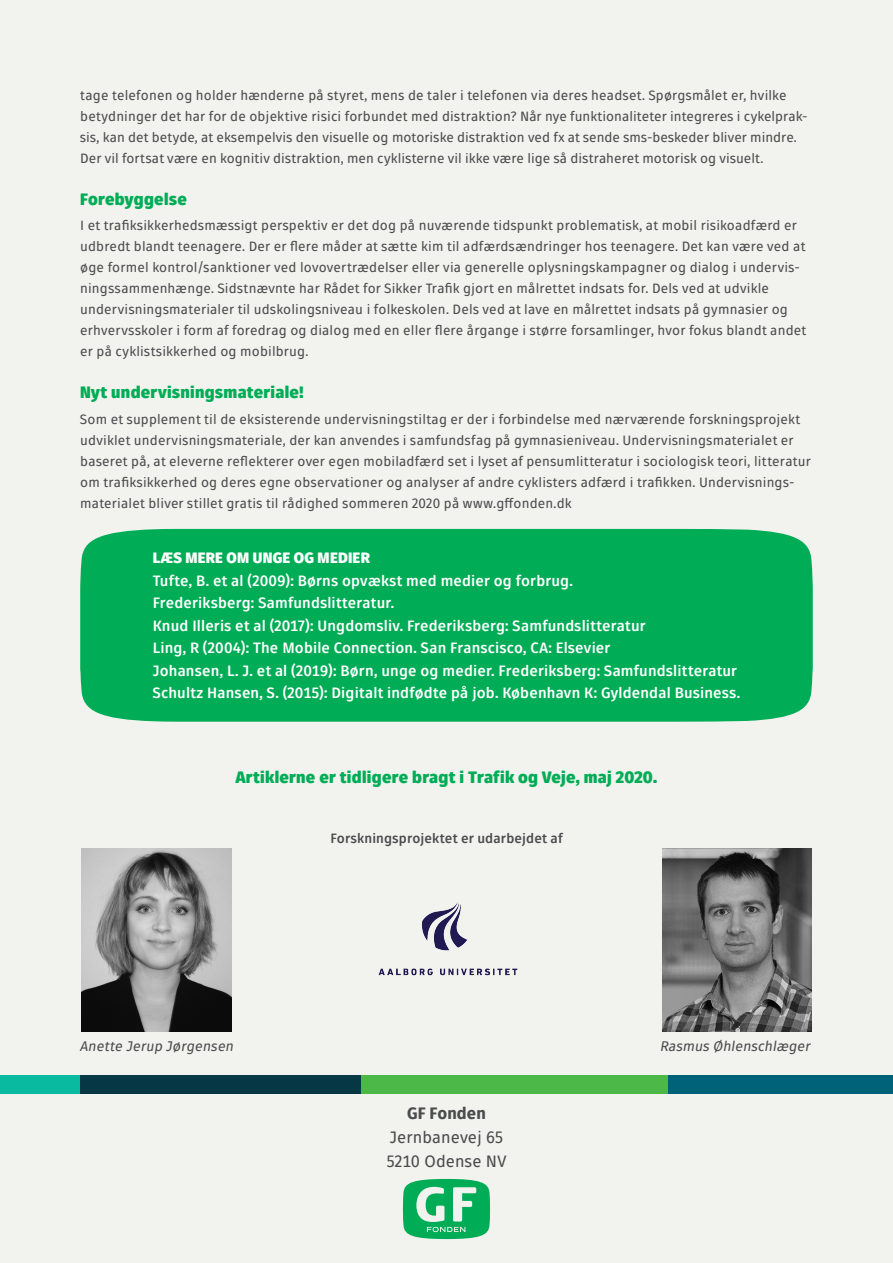
<style>
.page{position:relative;width:893px;height:1263px;background:#f2f2ef}
.page>*{position:absolute;margin:0;border:0;box-sizing:border-box;transform-origin:0 0}
.Mellem{font:900 16.5px "Fuse V.2 Display";letter-spacing:.02em;color:#00ad56}
.t1{font:16.5px "Fuse V.2 Display";letter-spacing:.005em;color:#4b4c4d}
.t2{font:800 16.5px "Fuse V.2 Display";letter-spacing:.005em;color:#4b4c4d}
.t3{font:700 15px/22.5px "Fuse V.2 Display";letter-spacing:.015em;color:#fff}
.t4{font:900 15px "Fuse V.2 Display";letter-spacing:.015em;color:#fff}
.t5{font:italic 13.95px "Fuse V.2 Display";letter-spacing:.01em;color:#4b4c4d}
.Brød{font:13.5px/21px "Fuse V.2 Display";letter-spacing:.01em;color:#4b4c4d}
.Brød-2{font:700 13.5px "Fuse V.2 Display";letter-spacing:.015em;color:#4b4c4d}
</style>
<div class="page">
<div style="left:0;top:1076px;width:110px;height:18px;background:#09b9a0"></div>
<div style="left:351px;top:1076px;width:336px;height:18px;background:#4cb848"></div>
<div style="left:669px;top:1076px;width:224px;height:18px;background:#006279"></div>
<div style="left:80px;top:1076px;width:280px;height:18px;background:#063745"></div>
<svg style="left:403px;top:1179px;width:87px;height:60px"></svg>
<img style="left:378px;top:902px;width:140px;height:74px">
<img style="left:662px;top:848px;width:150px;height:183px">
<img style="left:82px;top:848px;width:149px;height:183px">
<div style="left:80px;top:529px;width:733px;height:193px;background:#00ad56"></div>
<p class="Brød" style="left:80px;top:85px;width:729px">tage telefonen og holder hænderne på styret, mens de taler i telefonen via deres headset. Spørgsmålet er, hvilke betydninger det har for de objektive risici forbundet med distraktion? Når nye funktionaliteter integreres i cykelprak&shy;sis, kan det betyde, at eksempelvis den visuelle og motoriske distraktion ved fx at sende sms-beskeder bliver mindre.<br>Der vil fortsat være en kognitiv distraktion, men cyklisterne vil ikke være lige så distraheret motorisk og visuelt.</p>
<p class="Mellem" style="left:80px;top:188px;width:108px">Forebyggelse</p>
<p class="Brød" style="left:80px;top:215px;width:728px">I et trafiksikkerhedsmæssigt perspektiv er det dog på nuværende tidspunkt problematisk, at mobil risikoadfærd er udbredt blandt teenagere. Der er flere måder at sætte kim til adfærdsændringer hos teenagere. Det kan være ved at øge formel kontrol/sanktioner ved lovovertrædelser eller via generelle oplysningskampagner og dialog i undervis&shy;ningssammenhænge. Sidstnævnte har Rådet for Sikker Trafik gjort en målrettet indsats for. Dels ved at udvikle undervisningsmaterialer til udskolingsniveau i folkeskolen. Dels ved at lave en målrettet indsats på gymnasier og erhvervsskoler i form af foredrag og dialog med en eller flere årgange i større forsamlinger, hvor fokus blandt andet er på cyklistsikkerhed og mobilbrug.</p>
<p class="Mellem" style="left:80px;top:381px;width:225px">Nyt undervisningsmateriale!</p>
<p class="Brød" style="left:80px;top:408px;width:732px">Som et supplement til de eksisterende undervisningstiltag er der i forbindelse med nærværende forskningsprojekt udviklet undervisningsmateriale, der kan anvendes i samfundsfag på gymnasieniveau. Undervisningsmaterialet er baseret på, at eleverne reflekterer over egen mobiladfærd set i lyset af pensumlitteratur i sociologisk teori, litteratur om trafiksikkerhed og deres egne observationer og analyser af andre cyklisters adfærd i trafikken. Undervisnings&shy;materialet bliver stillet gratis til rådighed sommeren 2020 på www.gffonden.dk</p>
<p class="t4" style="left:153px;top:548px;width:218px">LÆS MERE OM UNGE OG MEDIER</p>
<p class="t3" style="left:153px;top:569px;width:422px">Tufte, B. et al (2009): Børns opvækst med medier og forbrug.<br>Frederiksberg: Samfundslitteratur.</p>
<p class="t3" style="left:153px;top:614px;width:494px">Knud Illeris et al (2017): Ungdomsliv. Frederiksberg: Samfundslitteratur</p>
<p class="t3" style="left:153px;top:637px;width:459px">Ling, R (2004): The Mobile Connection. San Franscisco, CA: Elsevier</p>
<p class="t3" style="left:153px;top:659px;width:586px">Johansen, L. J. et al (2019): Børn, unge og medier. Frederiksberg: Samfundslitteratur</p>
<p class="t3" style="left:153px;top:682px;width:589px">Schultz Hansen, S. (2015): Digitalt indfødte på job. København K: Gyldendal Business.</p>
<p class="Mellem" style="left:236px;top:766px;width:423px">Artiklerne er tidligere bragt i Trafik og Veje, maj 2020.</p>
<p class="Brød-2" style="left:330px;top:829px;width:234px">Forskningsprojektet er udarbejdet af</p>
<p class="t5" style="left:80px;top:1037px;width:155px">Anette Jerup Jørgensen</p>
<p class="t5" style="left:660px;top:1037px;width:152px">Rasmus Øhlenschlæger</p>
<p class="t2" style="left:407px;top:1103px;width:80px">GF Fonden</p>
<p class="t1" style="left:390px;top:1127px;width:115px">Jernbanevej 65</p>
<p class="t1" style="left:387px;top:1151px;width:121px">5210 Odense NV</p>
</div>
